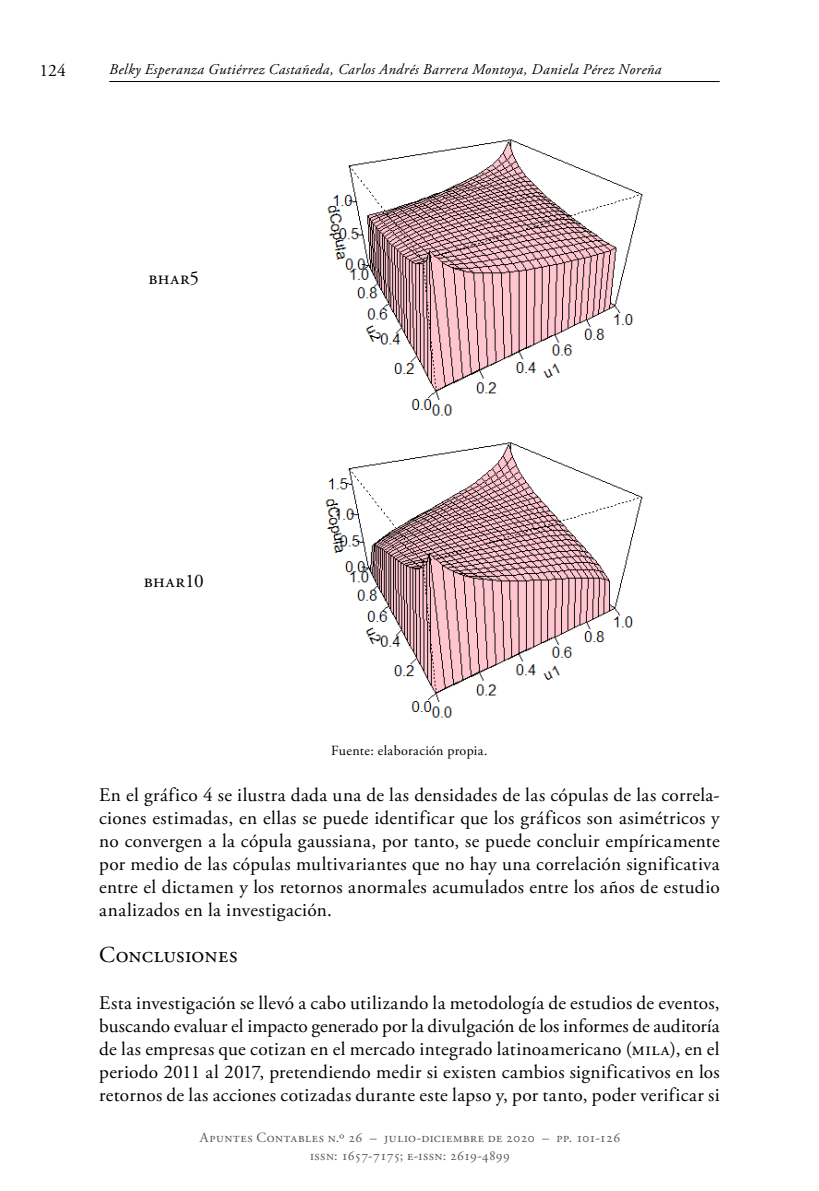
<style>
.page{position:relative;width:819px;height:1191px;background:#fff}
.page>*{position:absolute;margin:0;border:0;box-sizing:border-box;transform-origin:0 0}
.Subtít_2{font:22.75px "Adobe Garamond Pro";letter-spacing:.01em;color:#000}
.Body_sin{font:19.25px/23.1px "Adobe Garamond Pro";letter-spacing:.005em;color:#000;text-align:justify}
.t1{font:17.5px "Adobe Garamond Pro";color:#000}
.t2{font:italic 14.88px "Adobe Garamond Pro";letter-spacing:.03em;color:#000}
.t3{font:14px/17.5px "Adobe Garamond Pro";letter-spacing:.025em;color:#58595b;text-align:center}
.Fuente_tab{font:14px "Adobe Garamond Pro";color:#000}
</style>
<div class="page">
<hr style="left:109px;top:81px;width:610px;height:1px;background:#000">
<img style="left:327px;top:139px;width:315px;height:277px">
<img style="left:325px;top:442px;width:317px;height:276px">
<p class="t1" style="left:39px;top:59px;width:28px">124</p>
<p class="t2" style="left:109px;top:60px;width:553px">Belky Esperanza Gutiérrez Castañeda, Carlos Andrés Barrera Montoya, Daniela Pérez Noreña</p>
<p class="Body_sin" style="left:148px;top:267px;width:52px">BHAR5</p>
<p class="Body_sin" style="left:144px;top:570px;width:62px">BHAR10</p>
<p class="Fuente_tab" style="left:331px;top:741px;width:158px">Fuente: elaboración propia.</p>
<p class="Body_sin" style="left:99px;top:783px;width:622px">En el gráfico 4 se ilustra dada una de las densidades de las cópulas de las correla&shy;ciones estimadas, en ellas se puede identificar que los gráficos son asimétricos y no convergen a la cópula gaussiana, por tanto, se puede concluir empíricamente por medio de las cópulas multivariantes que no hay una correlación significativa entre el dictamen y los retornos anormales acumulados entre los años de estudio analizados en la investigación.</p>
<p class="Subtít_2" style="left:99px;top:941px;width:140px">Conclusiones</p>
<p class="Body_sin" style="left:99px;top:991px;width:622px">Esta investigación se llevó a cabo utilizando la metodología de estudios de eventos, buscando evaluar el impacto generado por la divulgación de los informes de auditoría de las empresas que cotizan en el mercado integrado latinoamericano (MILA), en el periodo 2011 al 2017, pretendiendo medir si existen cambios significativos en los retornos de las acciones cotizadas durante este lapso y, por tanto, poder verificar si</p>
<p class="t3" style="left:200px;top:1129px;width:422px">Apuntes Contables n.º 26 – julio-diciembre de 2020 – pp. 101-126 issn: 1657-7175; e-issn: 2619-4899</p>
</div>
